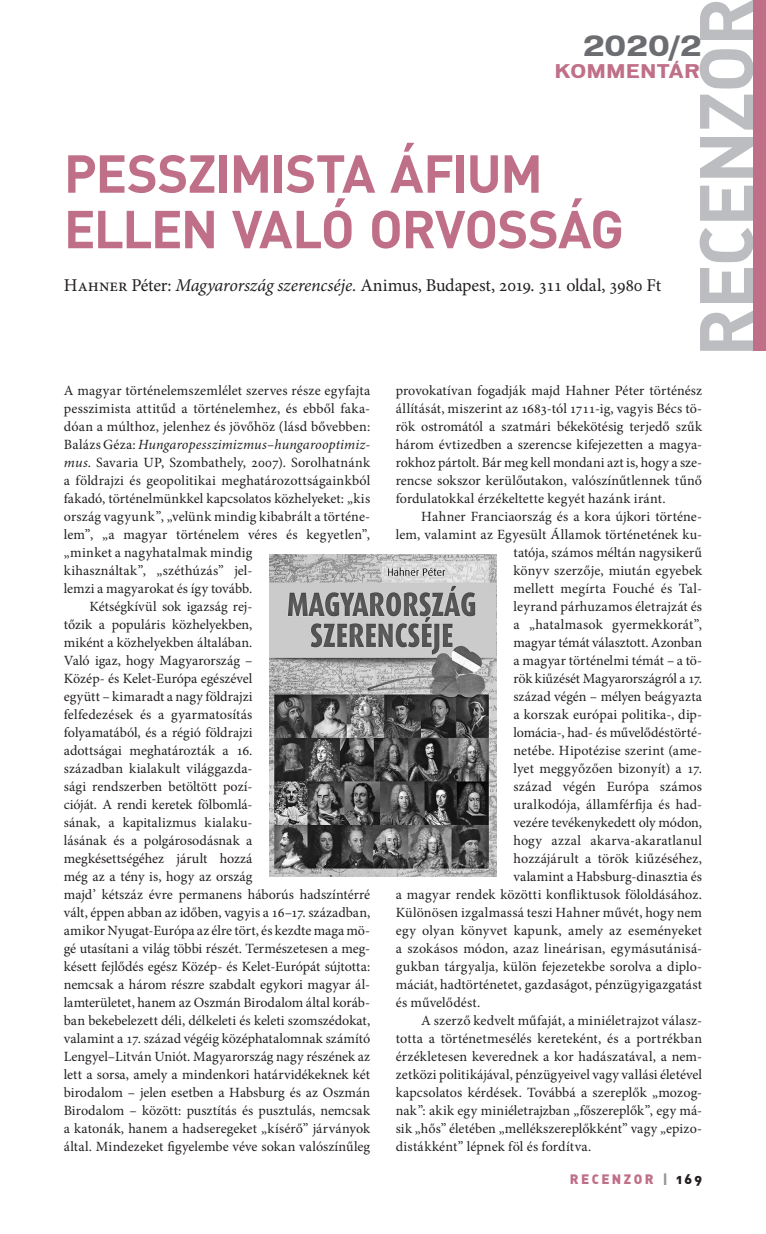
<style>
.page{position:relative;width:766px;height:1234px;background:#fff}
.page>*{position:absolute;margin:0;border:0;box-sizing:border-box;transform-origin:0 0}
.t1{font:700 74.7px "DIN Alt PFL";letter-spacing:.02em;color:#bcbdc0}
.t2{font:700 52.5px/55.5px "DINPFL";letter-spacing:.02em;color:#bf6f88}
.t3{font:700 26.7px "Vonnes PFL";color:#6c6d70}
.t4{font:18px "Minion Pro";letter-spacing:-.02em;color:#231f20}
.t5{font:700 18px "Vonnes PFL";letter-spacing:.065em;color:#bf6f88}
.t6{font:14.1px/18px "Minion Pro";letter-spacing:.005em;color:#231f20;text-align:justify}
.t7{font:14.1px "Minion Pro";letter-spacing:.03em;color:#231f20}
.t8{font:italic 14.1px "Minion Pro";letter-spacing:.01em;color:#231f20}
.t9{font:14.1px "Minion Pro";letter-spacing:.025em;color:#231f20}
.t10{font:14.1px "Minion Pro";letter-spacing:-.015em;color:#231f20}
.t11{font:13.5px "DIN Alt Blk PFL";letter-spacing:.2em;color:#bf6f88}
.s1{font-style:italic}
.s2{font-style:normal}
.s3{color:#939598}
.s4{color:#231f20}
</style>
<div class="page">
<div style="left:753px;top:0;width:12px;height:351px;background:#bf6f88"></div>
<img style="left:269px;top:554px;width:227px;height:322px">
<h1 class="t1" style="left:677px;top:357px;width:359px;rotate:-90deg">RECENZOR</h1>
<h3 class="t3" style="left:583px;top:30px;width:119px">2020/2</h3>
<p class="t5" style="left:554px;top:60px;width:145px">KOMMENTÁR</p>
<h2 class="t2" style="left:64px;top:144px;width:559px">PESSZIMISTA ÁFIUM<br>ELLEN VALÓ ORVOSSÁG</h2>
<p class="t4" style="left:64px;top:273px;width:598px">Hahner Péter: <span class="s1">Magyarország szerencséje.</span> Animus, Budapest, 2019. 311 oldal, 3980 Ft</p>
<p class="t6" style="left:64px;top:381px;width:308px">A magyar történelemszemlélet szerves része egyfajta</p>
<p class="t6" style="left:64px;top:399px;width:308px">pesszimista attitűd a történelemhez, és ebből faka-</p>
<p class="t6" style="left:64px;top:417px;width:308px">dóan a múlthoz, jelenhez és jövőhöz (lásd bővebben:</p>
<p class="t8" style="left:64px;top:435px;width:306px"><span class="s2">Balázs Géza:</span> Hungaropesszimizmus–hungarooptimiz-</p>
<p class="t6" style="left:64px;top:453px;width:308px"><span class="s1">mus</span>. Savaria UP, Szombathely, 2007). Sorolhatnánk</p>
<p class="t6" style="left:64px;top:471px;width:308px">a földrajzi és geopolitikai meghatározottságainkból</p>
<p class="t6" style="left:64px;top:489px;width:308px">fakadó, történelmünkkel kapcsolatos közhelyeket: „kis</p>
<p class="t6" style="left:64px;top:507px;width:308px">ország vagyunk”, „velünk mindig kibabrált a történe-</p>
<p class="t6" style="left:64px;top:525px;width:308px">lem”, „a magyar történelem véres és kegyetlen”,</p>
<p class="t7" style="left:64px;top:542px;width:190px">„minket a nagyhatalmak mindig</p>
<p class="t6" style="left:64px;top:561px;width:190px">kihasználtak”, „széthúzás” jel-</p>
<p class="t6" style="left:64px;top:579px;width:190px">lemzi a magyarokat és így tovább.</p>
<p class="t6" style="left:89px;top:597px;width:164px">Kétségkívül sok igazság rej-</p>
<p class="t6" style="left:64px;top:615px;width:190px">tőzik a populáris közhelyekben,</p>
<p class="t6" style="left:64px;top:633px;width:190px">miként a közhelyekben általában.</p>
<p class="t6" style="left:64px;top:651px;width:190px">Való igaz, hogy Magyarország –</p>
<p class="t6" style="left:64px;top:669px;width:190px">Közép- és Kelet-Európa egészével</p>
<p class="t6" style="left:64px;top:687px;width:190px">együtt – kimaradt a nagy földrajzi</p>
<p class="t6" style="left:64px;top:705px;width:190px">felfedezések és a gyarmatosítás</p>
<p class="t6" style="left:64px;top:723px;width:190px">folyamatából, és a régió földrajzi</p>
<p class="t6" style="left:64px;top:741px;width:190px">adottságai meghatározták a 16.</p>
<p class="t6" style="left:64px;top:759px;width:190px">században kialakult világgazda-</p>
<p class="t6" style="left:64px;top:777px;width:190px">sági rendszerben betöltött pozí-</p>
<p class="t6" style="left:64px;top:795px;width:190px">cióját. A rendi keretek fölbomlá-</p>
<p class="t6" style="left:64px;top:813px;width:190px">sának, a kapitalizmus kialaku-</p>
<p class="t6" style="left:64px;top:831px;width:190px">lásának és a polgárosodásnak a</p>
<p class="t6" style="left:64px;top:849px;width:190px">megkésettségéhez járult hozzá</p>
<p class="t6" style="left:64px;top:867px;width:190px">még az a tény is, hogy az ország</p>
<p class="t6" style="left:64px;top:885px;width:308px">majd’ kétszáz évre permanens háborús hadszíntérré</p>
<p class="t6" style="left:64px;top:903px;width:308px">vált, éppen abban az időben, vagyis a 16–17. században,</p>
<p class="t6" style="left:64px;top:921px;width:308px">amikor Nyugat-Európa az élre tört, és kezdte maga mö-</p>
<p class="t6" style="left:64px;top:939px;width:308px">gé utasítani a világ többi részét. Természetesen a meg-</p>
<p class="t6" style="left:64px;top:957px;width:308px">késett fejlődés egész Közép- és Kelet-Európát sújtotta:</p>
<p class="t6" style="left:64px;top:975px;width:308px">nemcsak a három részre szabdalt egykori magyar ál-</p>
<p class="t6" style="left:64px;top:993px;width:308px">lamterületet, hanem az Oszmán Birodalom által koráb-</p>
<p class="t6" style="left:64px;top:1011px;width:308px">ban bekebelezett déli, délkeleti és keleti szomszédokat,</p>
<p class="t6" style="left:64px;top:1029px;width:308px">valamint a 17. század végéig középhatalomnak számító</p>
<p class="t6" style="left:64px;top:1047px;width:308px">Lengyel–Litván Uniót. Magyarország nagy részének az</p>
<p class="t6" style="left:64px;top:1065px;width:308px">lett a sorsa, amely a mindenkori határvidékeknek két</p>
<p class="t6" style="left:64px;top:1083px;width:308px">birodalom – jelen esetben a Habsburg és az Oszmán</p>
<p class="t6" style="left:64px;top:1101px;width:308px">Birodalom – között: pusztítás és pusztulás, nemcsak</p>
<p class="t6" style="left:64px;top:1119px;width:308px">a katonák, hanem a hadseregeket „kísérő” járványok</p>
<p class="t6" style="left:64px;top:1137px;width:308px">által. Mindezeket figyelembe véve sokan valószínűleg</p>
<p class="t6" style="left:395px;top:381px;width:308px">provokatívan fogadják majd Hahner Péter történész állítását, miszerint az 1683-tól 1711-ig, vagyis Bécs tö&shy;rök ostromától a szatmári békekötésig terjedő szűk három évtizedben a szerencse kifejezetten a magya&shy;rokhoz pártolt. Bár meg kell mondani azt is, hogy a sze&shy;rencse sokszor kerülőutakon, valószínűtlennek tűnő fordulatokkal érzékeltette kegyét hazánk iránt.</p>
<p class="t6" style="left:421px;top:507px;width:282px">Hahner Franciaország és a kora újkori történe-</p>
<p class="t6" style="left:395px;top:525px;width:308px">lem, valamint az Egyesült Államok történetének ku-</p>
<p class="t6" style="left:513px;top:543px;width:190px">tatója, számos méltán nagysikerű</p>
<p class="t6" style="left:513px;top:561px;width:190px">könyv szerzője, miután egyebek</p>
<p class="t6" style="left:513px;top:579px;width:190px">mellett megírta Fouché és Tal-</p>
<p class="t6" style="left:513px;top:597px;width:190px">leyrand párhuzamos életrajzát és</p>
<p class="t6" style="left:513px;top:615px;width:190px">a „hatalmasok gyermekkorát”,</p>
<p class="t6" style="left:513px;top:633px;width:190px">magyar témát választott. Azonban</p>
<p class="t6" style="left:513px;top:651px;width:190px">a magyar történelmi témát – a tö-</p>
<p class="t6" style="left:513px;top:669px;width:190px">rök kiűzését Magyarországról a 17.</p>
<p class="t6" style="left:513px;top:687px;width:190px">század végén – mélyen beágyazta</p>
<p class="t6" style="left:513px;top:705px;width:190px">a korszak európai politika-, dip-</p>
<p class="t6" style="left:513px;top:723px;width:190px">lomácia-, had- és művelődéstörté-</p>
<p class="t6" style="left:513px;top:741px;width:190px">netébe. Hipotézise szerint (ame-</p>
<p class="t6" style="left:513px;top:759px;width:190px">lyet meggyőzően bizonyít) a 17.</p>
<p class="t6" style="left:513px;top:777px;width:190px">század végén Európa számos</p>
<p class="t6" style="left:513px;top:795px;width:190px">uralkodója, államférfija és had-</p>
<p class="t10" style="left:513px;top:812px;width:190px">vezére tevékenykedett oly módon,</p>
<p class="t7" style="left:513px;top:830px;width:190px">hogy azzal akarva-akaratlanul</p>
<p class="t6" style="left:513px;top:849px;width:190px">hozzájárult a török kiűzéséhez,</p>
<p class="t6" style="left:513px;top:867px;width:190px">valamint a Habsburg-dinasztia és</p>
<p class="t6" style="left:395px;top:885px;width:308px">a magyar rendek közötti konfliktusok föloldásához.</p>
<p class="t6" style="left:395px;top:903px;width:308px">Különösen izgalmassá teszi Hahner művét, hogy nem</p>
<p class="t6" style="left:395px;top:921px;width:308px">egy olyan könyvet kapunk, amely az eseményeket</p>
<p class="t9" style="left:395px;top:938px;width:308px">a szokásos módon, azaz lineárisan, egymásutánisá-</p>
<p class="t6" style="left:395px;top:957px;width:308px">gukban tárgyalja, külön fejezetekbe sorolva a diplo-</p>
<p class="t6" style="left:395px;top:975px;width:308px">máciát, hadtörténetet, gazdaságot, pénzügyigazgatást</p>
<p class="t6" style="left:395px;top:993px;width:86px">és művelődést.</p>
<p class="t6" style="left:421px;top:1011px;width:282px">A szerző kedvelt műfaját, a miniéletrajzot válasz-</p>
<p class="t6" style="left:395px;top:1029px;width:308px">totta a történetmesélés kereteként, és a portrékban</p>
<p class="t6" style="left:395px;top:1047px;width:308px">érzékletesen keverednek a kor hadászatával, a nem-</p>
<p class="t6" style="left:395px;top:1065px;width:308px">zetközi politikájával, pénzügyeivel vagy vallási életével</p>
<p class="t6" style="left:395px;top:1083px;width:308px">kapcsolatos kérdések. Továbbá a szereplők „mozog-</p>
<p class="t6" style="left:395px;top:1101px;width:308px">nak”: akik egy miniéletrajzban „főszereplők”, egy má-</p>
<p class="t6" style="left:395px;top:1119px;width:308px">sik „hős” életében „mellékszereplőkként” vagy „epizo-</p>
<p class="t6" style="left:395px;top:1137px;width:197px">distákként” lépnek föl és fordítva.</p>
<p class="t11" style="left:569px;top:1169px;width:134px">RECENZOR <span class="s3">|</span> <span class="s4">169</span></p>
</div>
